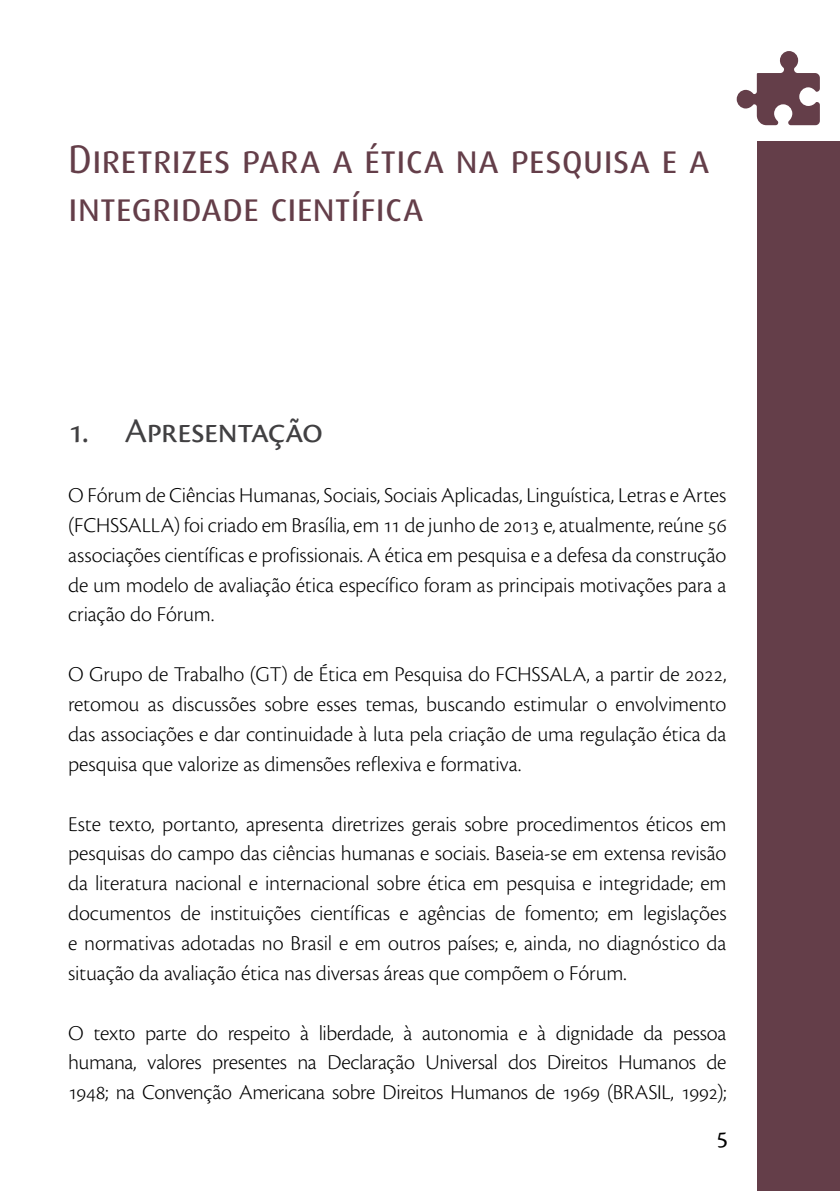
<style>
.page{position:relative;width:840px;height:1191px;background:#fff}
.page>*{position:absolute;margin:0;border:0;box-sizing:border-box;transform-origin:0 0}
.t1{font:40px/48px "Dax Pro";color:#643e49}
.t2{font:36px "Cronos Pro Subh";letter-spacing:-.015em;color:#414042}
.t3{font:24px "Cronos Pro";color:#000}
.t4{font:300 22px/29.8px "Cronos Pro";letter-spacing:-.01em;color:#000;text-align:justify}
</style>
<div class="page">
<div style="left:757px;top:142px;width:82px;height:1049px;background:#643e49"></div>
<svg style="left:736px;top:51px;width:83px;height:74px"></svg>
<h1 class="t1" style="left:68px;top:136px;width:642px">Diretrizes para a ética na pesquisa e a integridade científica</h1>
<h2 class="t2" style="left:68px;top:410px;width:256px">1. Apresentação</h2>
<p class="t4" style="left:68px;top:480px;width:659px">O Fórum de Ciências Humanas, Sociais, Sociais Aplicadas, Linguística, Letras e Artes (FCHSSALLA) foi criado em Brasília, em 11 de junho de 2013 e, atualmente, reúne 56 associações científicas e profissionais. A ética em pesquisa e a defesa da construção de um modelo de avaliação ética específico foram as principais motivações para a criação do Fórum.</p>
<p class="t4" style="left:68px;top:659px;width:659px">O Grupo de Trabalho (GT) de Ética em Pesquisa do FCHSSALA, a partir de 2022, retomou as discussões sobre esses temas, buscando estimular o envolvimento das associações e dar continuidade à luta pela criação de uma regulação ética da pesquisa que valorize as dimensões reflexiva e formativa.</p>
<p class="t4" style="left:68px;top:808px;width:659px">Este texto, portanto, apresenta diretrizes gerais sobre procedimentos éticos em pesquisas do campo das ciências humanas e sociais. Baseia-se em extensa revisão da literatura nacional e internacional sobre ética em pesquisa e integridade; em documentos de instituições científicas e agências de fomento; em legislações e normativas adotadas no Brasil e em outros países; e, ainda, no diagnóstico da situação da avaliação ética nas diversas áreas que compõem o Fórum.</p>
<p class="t4" style="left:68px;top:1017px;width:659px">O texto parte do respeito à liberdade, à autonomia e à dignidade da pessoa humana, valores presentes na Declaração Universal dos Direitos Humanos de 1948; na Convenção Americana sobre Direitos Humanos de 1969 (BRASIL, 1992);</p>
<p class="t3" style="left:716px;top:1126px;width:13px">5</p>
</div>
